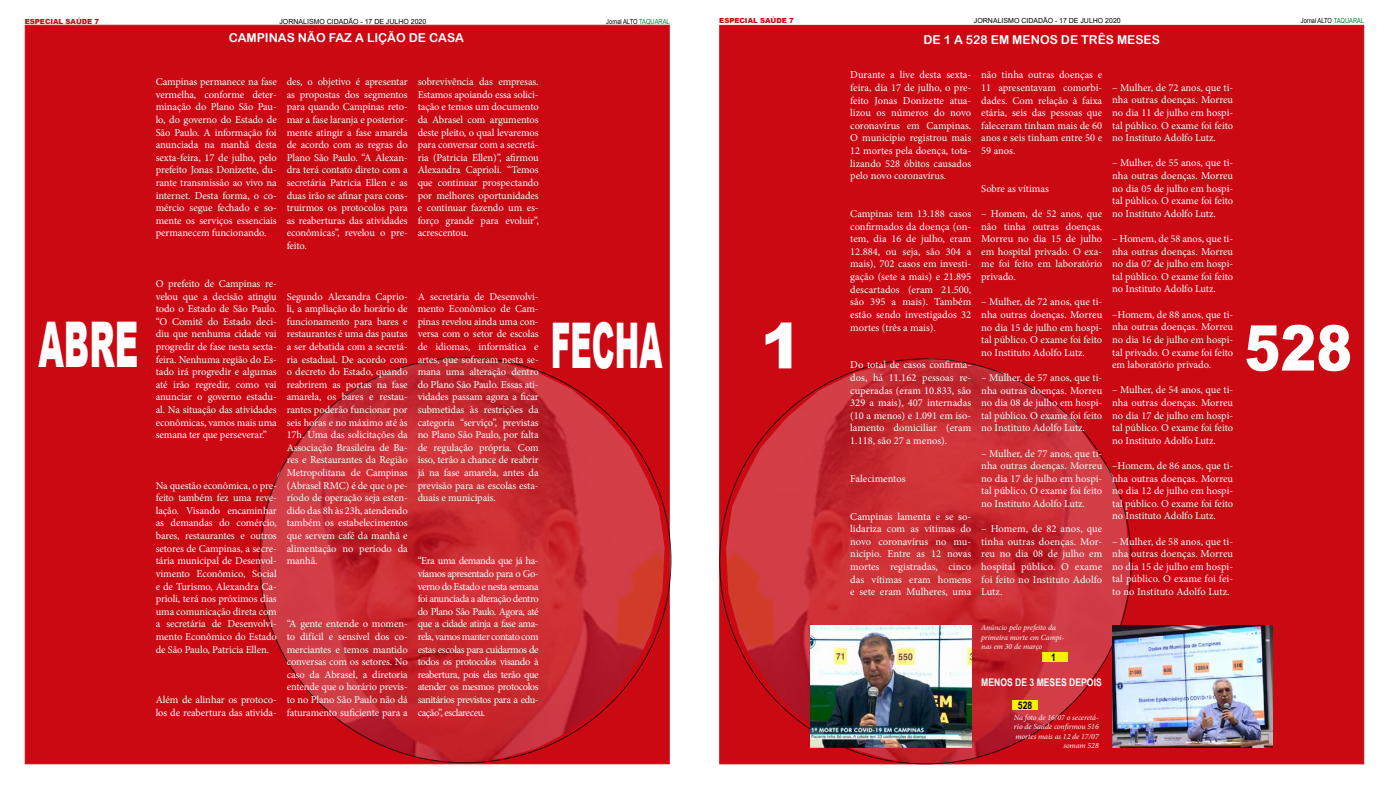
<style>
.page{position:relative;width:1389px;height:788px;background:#fff}
.page>*{position:absolute;margin:0;border:0;box-sizing:border-box;transform-origin:0 0}
.t1{font:900 63px "Arial";color:#fff;scale:.47 1}
.t2{font:900 63px "Arial";color:#fff;scale:.52 1}
.t3{font:900 63px "Arial";color:#fff;scale:.86 1}
.t4{font:900 63px "Arial";color:#fff}
.t5{font:12.25px "Arial Rounded MT Bold";color:#fff}
.t6{font:10.5px/12.6px "Minion Pro";letter-spacing:-.005em;color:#fff;text-align:justify}
.t7{font:700 10.5px "Arial Narrow";color:#fff}
.t8{font:700 10.5px "Arial Narrow";color:#000}
.t9{font:italic 7.88px/9.5px "Minion Pro";letter-spacing:-.005em;color:#fff}
.t10{font:7px "Arial";color:#000}
.t11{font:7px "Arial Narrow";color:#000}
.t12{font:900 7px "Arial";color:#cb0912}
.s1{color:#008237}
</style>
<div class="page">
<div style="left:719px;top:25px;width:645px;height:739px;background:#cb0912;border:1px solid #cb0912"></div>
<div style="left:25px;top:25px;width:645px;height:739px;background:#cb0912;border:1px solid #cb0912"></div>
<img style="left:260px;top:357px;width:405px;height:405px">
<svg style="left:260px;top:357px;width:411px;height:405px"></svg>
<img style="left:726px;top:358px;width:405px;height:405px">
<svg style="left:720px;top:359px;width:411px;height:404px"></svg>
<img style="left:1112px;top:625px;width:160px;height:122px">
<img style="left:811px;top:625px;width:160px;height:122px">
<div style="left:1042px;top:652px;width:25px;height:10px;background:#ffef00"></div>
<div style="left:1012px;top:700px;width:25px;height:10px;background:#ffef00"></div>
<p class="t12" style="left:25px;top:16px;width:76px">ESPECIAL SAÚDE 7</p>
<p class="t10" style="left:279px;top:16px;width:148px">JORNALISMO CIDADÃO - 17 DE JULHO 2020</p>
<p class="t11" style="left:606px;top:16px;width:65px">Jornal ALTO <span class="s1">TAQUARAL</span></p>
<p class="t5" style="left:229px;top:30px;width:237px">CAMPINAS NÃO FAZ A LIÇÃO DE CASA</p>
<p class="t12" style="left:719px;top:15px;width:76px">ESPECIAL SAÚDE 7</p>
<p class="t10" style="left:974px;top:16px;width:148px">JORNALISMO CIDADÃO - 17 DE JULHO 2020</p>
<p class="t11" style="left:1301px;top:15px;width:65px">Jornal ALTO <span class="s1">TAQUARAL</span></p>
<p class="t5" style="left:923px;top:32px;width:238px">DE 1 A 528 EM MENOS DE TRÊS MESES</p>
<p class="t6" style="left:850px;top:69px;width:123px">Durante a live desta sexta&shy;feira, dia 17 de julho, o pre&shy;feito Jonas Donizette atua&shy;lizou os números do novo coronavírus em Campinas.<br>O município registrou mais 12 mortes pela doença, tota&shy;lizando 528 óbitos causados pelo novo coronavírus.</p>
<p class="t6" style="left:850px;top:207px;width:123px">Campinas tem 13.188 casos confirmados da doença (on&shy;tem, dia 16 de julho, eram 12.884, ou seja, são 304 a mais), 702 casos em investi&shy;gação (sete a mais) e 21.895 descartados (eram 21.500, são 395 a mais). Também estão sendo investigados 32 mortes (três a mais).</p>
<p class="t6" style="left:850px;top:359px;width:123px">Do total de casos confirma&shy;dos, há 11.162 pessoas re&shy;cuperadas (eram 10.833, são 329 a mais), 407 internadas (10 a menos) e 1.091 em iso&shy;lamento domiciliar (eram 1.118, são 27 a menos).</p>
<p class="t6" style="left:850px;top:472px;width:57px">Falecimentos</p>
<p class="t6" style="left:850px;top:510px;width:123px">Campinas lamenta e se so&shy;lidariza com as vítimas do novo coronavírus no mu&shy;nicípio. Entre as 12 novas mortes registradas, cinco das vítimas eram homens e sete eram Mulheres, uma</p>
<p class="t6" style="left:981px;top:69px;width:123px">não tinha outras doenças e 11 apresentavam comorbi&shy;dades. Com relação à faixa etária, seis das pessoas que faleceram tinham mais de 60 anos e seis tinham entre 50 e 59 anos.</p>
<p class="t6" style="left:981px;top:182px;width:69px">Sobre as vítimas</p>
<p class="t6" style="left:981px;top:207px;width:123px">– Homem, de 52 anos, que não tinha outras doenças.<br>Morreu no dia 15 de julho em hospital privado. O exa&shy;me foi feito em laboratório privado.</p>
<p class="t6" style="left:981px;top:296px;width:123px">– Mulher, de 72 anos, que ti&shy;nha outras doenças. Morreu no dia 15 de julho em hospi&shy;tal público. O exame foi feito no Instituto Adolfo Lutz.</p>
<p class="t6" style="left:981px;top:371px;width:123px">– Mulher, de 57 anos, que ti&shy;nha outras doenças. Morreu no dia 08 de julho em hospi&shy;tal público. O exame foi feito no Instituto Adolfo Lutz.</p>
<p class="t6" style="left:981px;top:447px;width:123px">– Mulher, de 77 anos, que ti&shy;nha outras doenças. Morreu no dia 17 de julho em hospi&shy;tal público. O exame foi feito no Instituto Adolfo Lutz.</p>
<p class="t6" style="left:981px;top:522px;width:123px">– Homem, de 82 anos, que tinha outras doenças. Mor&shy;reu no dia 08 de julho em hospital público. O exame foi feito no Instituto Adolfo Lutz.</p>
<p class="t6" style="left:156px;top:76px;width:123px">Campinas permanece na fase vermelha, conforme deter&shy;minação do Plano São Pau&shy;lo, do governo do Estado de São Paulo. A informação foi anunciada na manhã desta sexta-feira, 17 de julho, pelo prefeito Jonas Donizette, du&shy;rante transmissão ao vivo na internet. Desta forma, o co&shy;mércio segue fechado e so&shy;mente os serviços essenciais permanecem funcionando.</p>
<p class="t6" style="left:287px;top:76px;width:123px">des, o objetivo é apresentar as propostas dos segmentos para quando Campinas reto&shy;mar a fase laranja e posterior&shy;mente atingir a fase amarela de acordo com as regras do Plano São Paulo. “A Alexan&shy;dra terá contato direto com a secretária Patricia Ellen e as duas irão se afinar para cons&shy;truirmos os protocolos para as reaberturas das atividades econômicas”, revelou o pre&shy;feito.</p>
<p class="t6" style="left:418px;top:76px;width:123px">sobrevivência das empresas.<br>Estamos apoiando essa solici&shy;tação e temos um documento da Abrasel com argumentos deste pleito, o qual levaremos para conversar com a secretá&shy;ria (Patricia Ellen)”, afirmou Alexandra Caprioli. “Temos que continuar prospectando por melhores oportunidades e continuar fazendo um es&shy;forço grande para evoluir”, acrescentou.</p>
<p class="t6" style="left:1112px;top:81px;width:123px">– Mulher, de 72 anos, que ti&shy;nha outras doenças. Morreu no dia 11 de julho em hospi&shy;tal público. O exame foi feito no Instituto Adolfo Lutz.</p>
<p class="t6" style="left:1112px;top:157px;width:123px">– Mulher, de 55 anos, que ti&shy;nha outras doenças. Morreu no dia 05 de julho em hospi&shy;tal público. O exame foi feito no Instituto Adolfo Lutz.</p>
<p class="t6" style="left:1112px;top:232px;width:123px">– Homem, de 58 anos, que ti&shy;nha outras doenças. Morreu no dia 07 de julho em hospi&shy;tal público. O exame foi feito no Instituto Adolfo Lutz.</p>
<p class="t6" style="left:1112px;top:308px;width:123px">–Homem, de 88 anos, que ti&shy;nha outras doenças. Morreu no dia 16 de julho em hospi&shy;tal privado. O exame foi feito em laboratório privado.</p>
<p class="t6" style="left:1112px;top:384px;width:123px">– Mulher, de 54 anos, que ti&shy;nha outras doenças. Morreu no dia 17 de julho em hospi&shy;tal público. O exame foi feito no Instituto Adolfo Lutz.</p>
<p class="t6" style="left:1112px;top:459px;width:123px">–Homem, de 86 anos, que ti&shy;nha outras doenças. Morreu no dia 12 de julho em hospi&shy;tal público. O exame foi feito no Instituto Adolfo Lutz.</p>
<p class="t6" style="left:1112px;top:535px;width:123px">– Mulher, de 58 anos, que ti&shy;nha outras doenças. Morreu no dia 15 de julho em hospi&shy;tal público. O exame foi fei&shy;to no Instituto Adolfo Lutz.</p>
<p class="t6" style="left:156px;top:277px;width:123px">O prefeito de Campinas re&shy;velou que a decisão atingiu todo o Estado de São Paulo. “O Comitê do Estado deci&shy;diu que nenhuma cidade vai progredir de fase nesta sexta&shy;feira. Nenhuma região do Es&shy;tado irá progredir e algumas até irão regredir, como vai anunciar o governo estadu&shy;al. Na situação das atividades econômicas, vamos mais uma semana ter que perseverar.”</p>
<p class="t6" style="left:287px;top:290px;width:123px">Segundo Alexandra Caprio&shy;li, a ampliação do horário de funcionamento para bares e restaurantes é uma das pautas a ser debatida com a secretá&shy;ria estadual. De acordo com o decreto do Estado, quando reabrirem as portas na fase amarela, os bares e restau&shy;rantes poderão funcionar por seis horas e no máximo até às 17h. Uma das solicitações da Associação Brasileira de Ba&shy;res e Restaurantes da Região Metropolitana de Campinas (Abrasel RMC) é de que o pe&shy;ríodo de operação seja esten&shy;dido das 8h às 23h, atendendo também os estabelecimentos que servem café da manhã e alimentação no período da manhã.</p>
<p class="t6" style="left:418px;top:290px;width:123px">A secretária de Desenvolvi&shy;mento Econômico de Cam&shy;pinas revelou ainda uma con&shy;versa com o setor de escolas de idiomas, informática e artes, que sofreram nesta se&shy;mana uma alteração dentro do Plano São Paulo. Essas ati&shy;vidades passam agora a ficar submetidas às restrições da categoria “serviço”, previstas no Plano São Paulo, por falta de regulação própria. Com isso, terão a chance de reabrir já na fase amarela, antes da previsão para as escolas esta&shy;duais e municipais.</p>
<h1 class="t2" style="left:39px;top:299px;width:194px">ABRE</h1>
<h1 class="t1" style="left:551px;top:300px;width:239px">FECHA</h1>
<h1 class="t4" style="left:760px;top:300px;width:44px">1</h1>
<h1 class="t3" style="left:1244px;top:302px;width:127px">528</h1>
<p class="t6" style="left:156px;top:479px;width:123px">Na questão econômica, o pre&shy;feito também fez uma reve&shy;lação. Visando encaminhar as demandas do comércio, bares, restaurantes e outros setores de Campinas, a secre&shy;tária municipal de Desenvol&shy;vimento Econômico, Social e de Turismo, Alexandra Ca&shy;prioli, terá nos próximos dias uma comunicação direta com a secretária de Desenvolvi&shy;mento Econômico do Estado de São Paulo, Patricia Ellen.</p>
<p class="t6" style="left:418px;top:554px;width:123px">“Era uma demanda que já ha&shy;víamos apresentado para o Go&shy;verno do Estado e nesta semana foi anunciada a alteração dentro do Plano São Paulo. Agora, até que a cidade atinja a fase ama&shy;rela, vamos manter contato com estas escolas para cuidarmos de todos os protocolos visando à reabertura, pois elas terão que atender os mesmos protocolos sanitários previstos para a edu&shy;cação”, esclareceu.</p>
<p class="t6" style="left:287px;top:617px;width:123px">“A gente entende o momen&shy;to difícil e sensível dos co&shy;merciantes e temos mantido conversas com os setores. No caso da Abrasel, a diretoria entende que o horário previs&shy;to no Plano São Paulo não dá faturamento suficiente para a</p>
<p class="t9" style="left:981px;top:622px;width:85px">Anúncio pelo prefeito da primeira morte em Campi&shy;nas em 30 de março</p>
<p class="t8" style="left:1051px;top:649px;width:6px">1</p>
<p class="t7" style="left:981px;top:674px;width:122px">MENOS DE 3 MESES DEPOIS</p>
<p class="t6" style="left:156px;top:693px;width:123px">Além de alinhar os protoco&shy;los de reabertura das ativida-</p>
<p class="t8" style="left:1018px;top:697px;width:16px">528</p>
<p class="t9" style="left:1014px;top:712px;width:86px;text-align:right">Na foto de 16/07 o seceretá&shy;rio de Saúde confirmou 516 mortes mais as 12 de 17/07 somam 528</p>
</div>
